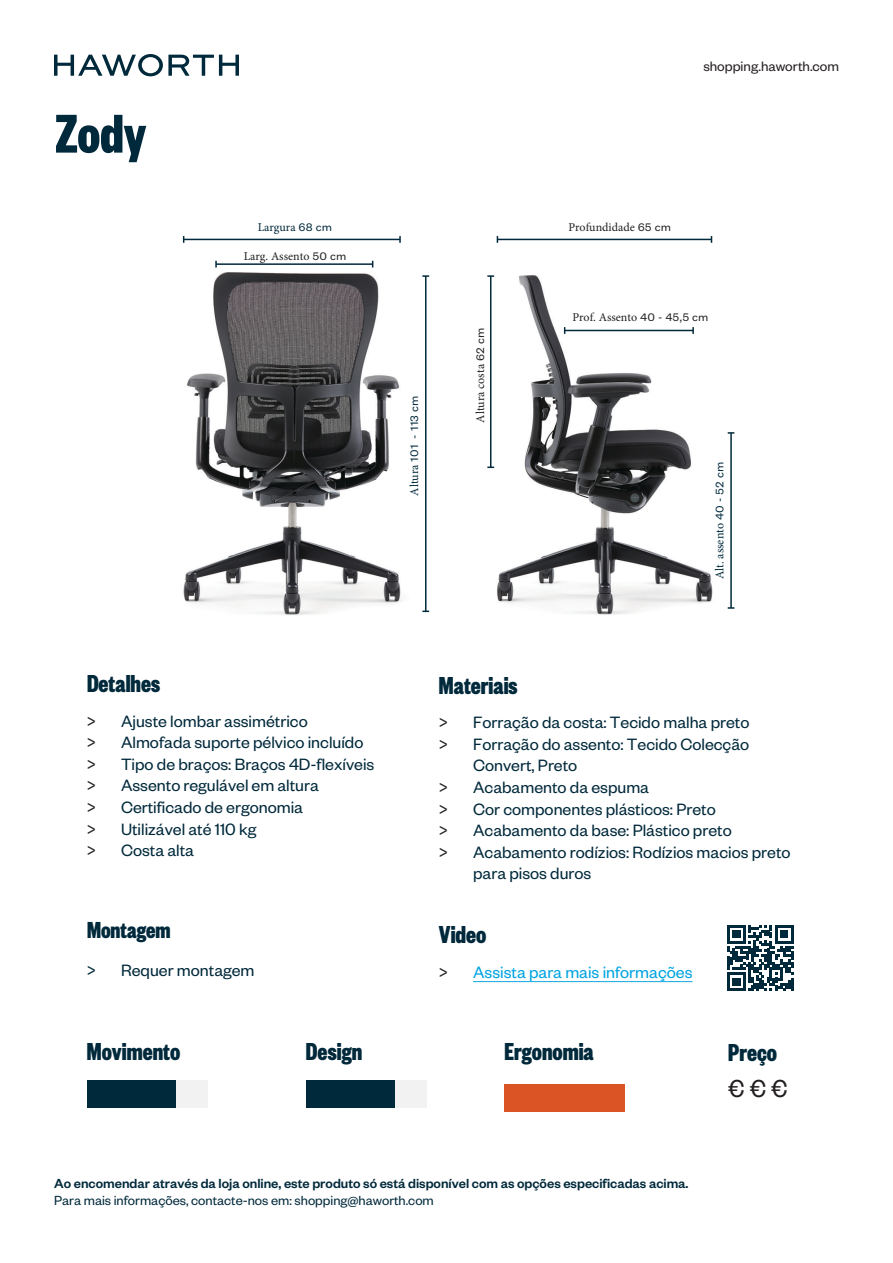
<style>
.page{position:relative;width:893px;height:1263px;background:#fff}
.page>*{position:absolute;margin:0;border:0;box-sizing:border-box;transform-origin:0 0}
.t1{font:700 60px "Founders Grotesk X Cond";color:#00293b}
.t2{font:700 27px "Founders Grotesk X Cond";color:#00293b}
.t3{font:27px "Founders Grotesk";color:#231f20}
.t4{font:700 25.5px "Founders Grotesk X Cond";color:#00293b}
.t5{font:18px/21.6px "Founders Grotesk";color:#00293b}
.t6{font:18px "Founders Grotesk";color:#00a3e1}
.t7{font:15px "Founders Grotesk";color:#231f20}
.t8{font:500 14.4px/17.1px "Founders Grotesk";color:#00293b}
.t9{font:12px "Minion Pro";color:#231f20}
.t10{font:12px "Minion Pro";color:#00293b}
.t11{font:12px "Founders Grotesk Text";color:#00293b}
.s1{font-family:"Founders Grotesk Text"}
.s2{font-family:"Minion Pro"}
.s3{font-family:"Founders Grotesk Text";color:#231f20}
.s4{font-weight:400}
</style>
<div class="page">
<svg style="left:54px;top:54px;width:185px;height:22px"></svg>
<img style="left:183px;top:260px;width:247px;height:355px">
<img style="left:487px;top:275px;width:241px;height:340px">
<hr style="left:425px;top:276px;width:1px;height:335px;background:#00293b">
<svg style="left:422px;top:275px;width:7px;height:2px"></svg>
<hr style="left:490px;top:276px;width:1px;height:191px;background:#00293b">
<svg style="left:487px;top:275px;width:7px;height:2px"></svg>
<hr style="left:730px;top:433px;width:2px;height:175px;background:#00293b">
<svg style="left:728px;top:432px;width:6px;height:2px"></svg>
<svg style="left:727px;top:925px;width:66px;height:66px"></svg>
<div style="left:87px;top:1080px;width:121px;height:28px;background:#f1f2f1"></div>
<div style="left:87px;top:1080px;width:89px;height:28px;background:#00293b"></div>
<div style="left:306px;top:1080px;width:120px;height:28px;background:#f1f2f1"></div>
<div style="left:306px;top:1080px;width:88px;height:28px;background:#00293b"></div>
<div style="left:504px;top:1084px;width:121px;height:28px;background:#db5426"></div>
<hr style="left:184px;top:239px;width:216px;height:1px;background:#00293b">
<svg style="left:399px;top:236px;width:2px;height:7px"></svg>
<hr style="left:497px;top:239px;width:214px;height:1px;background:#00293b">
<hr style="left:565px;top:330px;width:128px;height:1px;background:#00293b">
<svg style="left:692px;top:327px;width:2px;height:7px"></svg>
<hr style="left:216px;top:263px;width:157px;height:2px;background:#00293b">
<hr style="left:473px;top:981px;width:219px;height:1px;background:#00a3e1">
<p class="t1" style="left:55px;top:96px;width:93px">Zody</p>
<p class="t10" style="left:258px;top:219px;width:76px">Largura <span class="s1">68 cm</span></p>
<p class="t9" style="left:244px;top:248px;width:104px">Larg. Assento <span class="s1">50 cm</span></p>
<p class="t11" style="left:406px;top:496px;width:101px;rotate:-90deg"><span class="s2">Altura</span> 101 - 113 cm</p>
<p class="t9" style="left:472px;top:422px;width:96px;rotate:-90deg">Altura costa <span class="s1">62 cm</span></p>
<p class="t2" style="left:87px;top:667px;width:75px">Detalhes</p>
<p class="t2" style="left:439px;top:668px;width:80px">Materiais</p>
<p class="t7" style="left:703px;top:57px;width:137px">shopping.haworth.com</p>
<p class="t9" style="left:568px;top:219px;width:104px">Profundidade <span class="s1">65 cm</span></p>
<p class="t9" style="left:572px;top:309px;width:138px">Prof. Assento <span class="s1">40 - 45,5 cm</span></p>
<p class="t10" style="left:712px;top:579px;width:119px;rotate:-90deg">Alt. assento <span class="s1">40 - 52 cm</span></p>
<p class="t5" style="left:87px;top:709px;width:289px"><span class="s3">&gt;</span> Ajuste lombar assimétrico<br><span class="s3">&gt;</span> Almofada suporte pélvico incluído <span class="s3">&gt;</span> Tipo de braços: Braços 4D-flexíveis <span class="s3">&gt;</span> Assento regulável em altura<br><span class="s3">&gt;</span> Certificado de ergonomia<br><span class="s3">&gt;</span> Utilizável até 110 kg<br><span class="s3">&gt;</span> Costa alta</p>
<p class="t5" style="left:439px;top:711px;width:312px"><span class="s3">&gt;</span> Forração da costa: Tecido malha preto</p>
<p class="t5" style="left:439px;top:732px;width:312px"><span class="s3">&gt;</span> Forração do assento: Tecido Colecção</p>
<p class="t5" style="left:473px;top:754px;width:106px">Convert, Preto</p>
<p class="t5" style="left:439px;top:775px;width:211px"><span class="s3">&gt;</span> Acabamento da espuma</p>
<p class="t5" style="left:439px;top:797px;width:278px"><span class="s3">&gt;</span> Cor componentes plásticos: Preto</p>
<p class="t5" style="left:439px;top:819px;width:294px"><span class="s3">&gt;</span> Acabamento da base: Plástico preto</p>
<p class="t5" style="left:439px;top:840px;width:353px"><span class="s3">&gt;</span> Acabamento rodízios: Rodízios macios preto</p>
<p class="t5" style="left:473px;top:862px;width:120px">para pisos duros</p>
<p class="t4" style="left:87px;top:913px;width:85px">Montagem</p>
<p class="t2" style="left:439px;top:917px;width:49px">Video</p>
<p class="t5" style="left:87px;top:959px;width:169px"><span class="s1">&gt;</span> Requer montagem</p>
<p class="t6" style="left:439px;top:961px;width:255px"><span class="s3">&gt;</span> Assista para mais informações</p>
<p class="t2" style="left:87px;top:1035px;width:95px">Movimento</p>
<p class="t2" style="left:306px;top:1035px;width:58px">Design</p>
<p class="t2" style="left:504px;top:1035px;width:91px">Ergonomia</p>
<p class="t8" style="left:54px;top:1174px;width:636px">Ao encomendar através da loja online, este produto só está disponível com as opções especificadas acima.<br><span class="s4">Para mais informações, contacte-nos em: shopping@haworth.com</span></p>
<p class="t2" style="left:728px;top:1036px;width:50px">Preço</p>
<p class="t3" style="left:728px;top:1072px;width:61px">€ € €</p>
</div>
